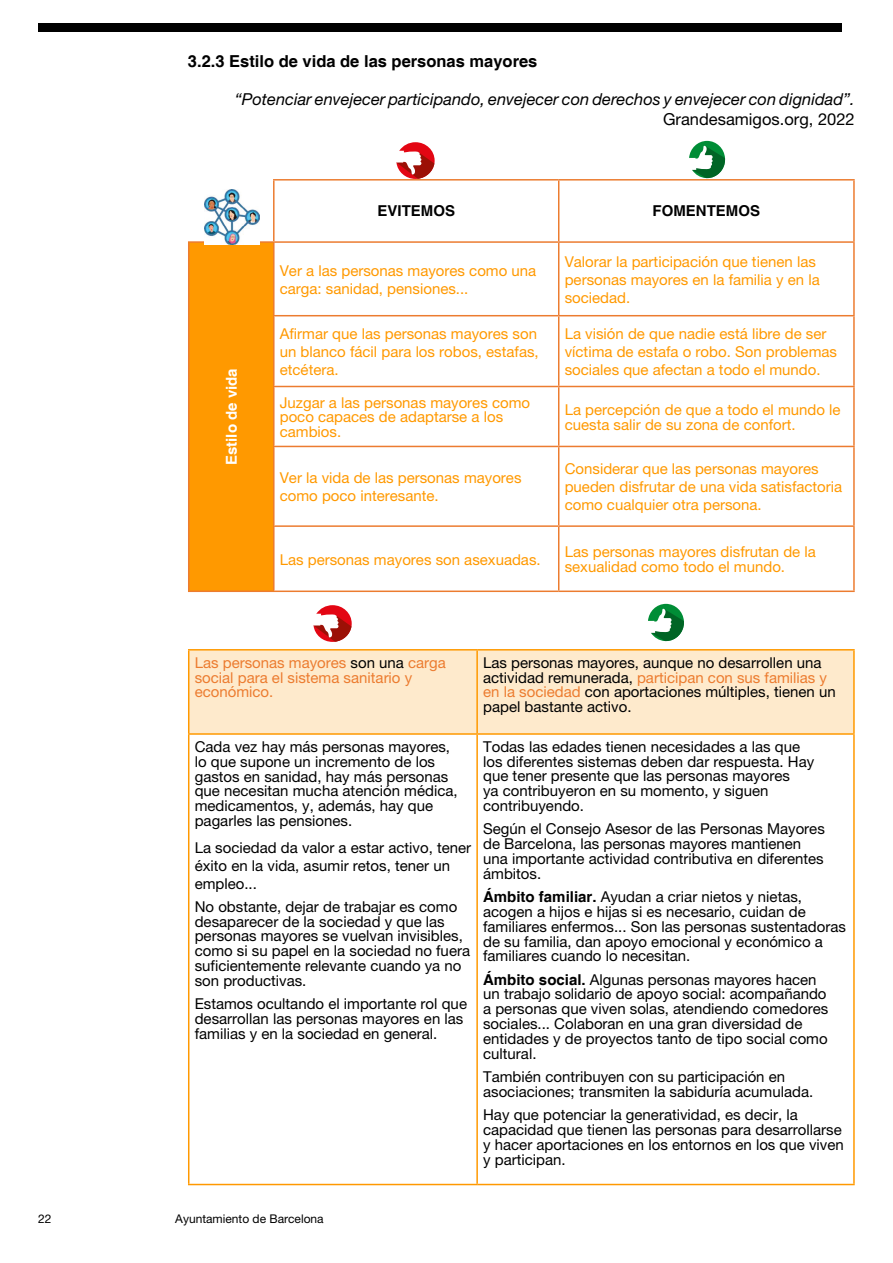
<style>
.page{position:relative;width:893px;height:1263px;background:#fff}
.page>*{position:absolute;margin:0;border:0;box-sizing:border-box;transform-origin:0 0}
.t1{font:italic 16.5px "Helvetica Neue";color:#000}
.t2{font:700 16.5px "Helvetica";color:#000}
.t3{font:16.5px "Helvetica Neue";color:#000}
.t4{font:15px/14.9px "Helvetica Neue";color:#000}
.t5{font:15px/18px "Helvetica Neue";color:#f90}
.t6{font:15px/14.9px "Helvetica Neue";color:#ec7c30}
.t7{font:700 15px "Helvetica";color:#000}
.t8{font:700 15px "Helvetica";color:#fff}
.t9{font:12px "Helvetica Neue";color:#000}
.s1{color:#000}
.s2{color:#ec7c30}
.s3{font-family:"Helvetica";font-weight:700}
</style>
<div class="page">
<div style="left:38px;top:23px;width:804px;height:9px;background:#000"></div>
<div style="left:189px;top:242px;width:85px;height:349px;background:#f90"></div>
<hr style="left:273px;top:179px;width:286px;height:2px;background:#ec7c30">
<hr style="left:273px;top:181px;width:2px;height:60px;background:#ec7c30">
<hr style="left:559px;top:179px;width:296px;height:2px;background:#ec7c30">
<hr style="left:558px;top:181px;width:1px;height:60px;background:#ec7c30">
<hr style="left:853px;top:181px;width:2px;height:60px;background:#ec7c30">
<hr style="left:188px;top:241px;width:86px;height:2px;background:#ec7c30">
<hr style="left:188px;top:243px;width:1px;height:73px;background:#ec7c30">
<hr style="left:188px;top:316px;width:1px;height:70px;background:#ec7c30">
<hr style="left:188px;top:386px;width:1px;height:60px;background:#ec7c30">
<hr style="left:188px;top:446px;width:1px;height:80px;background:#ec7c30">
<hr style="left:188px;top:526px;width:1px;height:64px;background:#ec7c30">
<hr style="left:188px;top:590px;width:86px;height:2px;background:#ec7c30">
<hr style="left:274px;top:241px;width:285px;height:2px;background:#ec7c30">
<hr style="left:273px;top:243px;width:2px;height:72px;background:#ec7c30">
<hr style="left:559px;top:241px;width:296px;height:2px;background:#ec7c30">
<hr style="left:558px;top:243px;width:1px;height:72px;background:#ec7c30">
<hr style="left:853px;top:243px;width:2px;height:72px;background:#ec7c30">
<hr style="left:273px;top:315px;width:286px;height:1px;background:#ec7c30">
<hr style="left:273px;top:316px;width:2px;height:70px;background:#ec7c30">
<hr style="left:559px;top:315px;width:296px;height:1px;background:#ec7c30">
<hr style="left:558px;top:316px;width:1px;height:70px;background:#ec7c30">
<hr style="left:853px;top:316px;width:2px;height:70px;background:#ec7c30">
<hr style="left:273px;top:386px;width:286px;height:1px;background:#ec7c30">
<hr style="left:273px;top:387px;width:2px;height:59px;background:#ec7c30">
<hr style="left:559px;top:386px;width:296px;height:1px;background:#ec7c30">
<hr style="left:558px;top:387px;width:1px;height:59px;background:#ec7c30">
<hr style="left:853px;top:387px;width:2px;height:59px;background:#ec7c30">
<hr style="left:273px;top:446px;width:286px;height:1px;background:#ec7c30">
<hr style="left:273px;top:447px;width:2px;height:78px;background:#ec7c30">
<hr style="left:559px;top:446px;width:296px;height:1px;background:#ec7c30">
<hr style="left:558px;top:447px;width:1px;height:78px;background:#ec7c30">
<hr style="left:853px;top:447px;width:2px;height:78px;background:#ec7c30">
<hr style="left:273px;top:525px;width:286px;height:2px;background:#ec7c30">
<hr style="left:273px;top:527px;width:2px;height:63px;background:#ec7c30">
<hr style="left:559px;top:525px;width:296px;height:2px;background:#ec7c30">
<hr style="left:558px;top:527px;width:1px;height:63px;background:#ec7c30">
<hr style="left:853px;top:527px;width:2px;height:63px;background:#ec7c30">
<hr style="left:274px;top:590px;width:285px;height:2px;background:#ec7c30">
<hr style="left:559px;top:590px;width:296px;height:2px;background:#ec7c30">
<div style="left:189px;top:650px;width:664px;height:83px;background:#feeacc"></div>
<hr style="left:188px;top:649px;width:289px;height:1px;background:#f90">
<hr style="left:188px;top:650px;width:1px;height:83px;background:#f90">
<hr style="left:477px;top:649px;width:378px;height:1px;background:#f90">
<hr style="left:476px;top:650px;width:2px;height:83px;background:#f90">
<hr style="left:853px;top:650px;width:2px;height:83px;background:#f90">
<hr style="left:188px;top:733px;width:289px;height:2px;background:#f90">
<hr style="left:188px;top:735px;width:1px;height:449px;background:#f90">
<hr style="left:477px;top:733px;width:378px;height:2px;background:#f90">
<hr style="left:476px;top:735px;width:2px;height:449px;background:#f90">
<hr style="left:853px;top:735px;width:2px;height:449px;background:#f90">
<hr style="left:188px;top:1184px;width:289px;height:1px;background:#f90">
<hr style="left:477px;top:1184px;width:378px;height:1px;background:#f90">
<svg style="left:689px;top:141px;width:36px;height:37px"></svg>
<svg style="left:396px;top:142px;width:39px;height:37px"></svg>
<img style="left:204px;top:189px;width:55px;height:55px">
<svg style="left:648px;top:604px;width:36px;height:37px"></svg>
<svg style="left:313px;top:605px;width:39px;height:37px"></svg>
<p class="t2" style="left:188px;top:51px;width:351px">3.2.3 Estilo de vida de las personas mayores</p>
<p class="t1" style="left:235px;top:89px;width:621px">“Potenciar envejecer participando, envejecer con derechos y envejecer con dignidad”.</p>
<p class="t3" style="left:663px;top:110px;width:193px">Grandesamigos.org, 2022</p>
<p class="t8" style="left:222px;top:465px;width:98px;rotate:-90deg">Estilo de vida</p>
<p class="t7" style="left:377px;top:202px;width:79px">EVITEMOS</p>
<p class="t7" style="left:653px;top:202px;width:109px">FOMENTEMOS</p>
<p class="t5" style="left:280px;top:261px;width:258px">Ver a las personas mayores como una carga: sanidad, pensiones...</p>
<p class="t5" style="left:565px;top:252px;width:257px">Valorar la participación que tienen las personas mayores en la familia y en la sociedad.</p>
<p class="t5" style="left:280px;top:324px;width:260px;text-align:justify">Afirmar que las personas mayores son un blanco fácil para los robos, estafas, etcétera.</p>
<p class="t5" style="left:565px;top:324px;width:274px">La visión de que nadie está libre de ser víctima de estafa o robo. Son problemas sociales que afectan a todo el mundo.</p>
<p class="t5" style="left:280px;top:395px;width:252px;line-height:14.7px">Juzgar a las personas mayores como poco capaces de adaptarse a los cambios.</p>
<p class="t5" style="left:565px;top:402px;width:277px;line-height:14.7px">La percepción de que a todo el mundo le cuesta salir de su zona de confort.</p>
<p class="t5" style="left:280px;top:469px;width:243px">Ver la vida de las personas mayores como poco interesante.</p>
<p class="t5" style="left:565px;top:460px;width:279px">Considerar que las personas mayores pueden disfrutar de una vida satisfactoria como cualquier otra persona.</p>
<p class="t5" style="left:280px;top:550px;width:262px">Las personas mayores son asexuadas.</p>
<p class="t5" style="left:565px;top:544px;width:253px;line-height:14.7px">Las personas mayores disfrutan de la sexualidad como todo el mundo.</p>
<p class="t6" style="left:195px;top:655px;width:253px">Las personas mayores <span class="s1">son una</span> carga social para el sistema sanitario y económico.</p>
<p class="t4" style="left:483px;top:655px;width:354px">Las personas mayores, aunque no desarrollen una actividad remunerada, <span class="s2">participan con sus familias y en la sociedad</span> con aportaciones múltiples, tienen un papel bastante activo.</p>
<p class="t4" style="left:195px;top:739px;width:264px">Cada vez hay más personas mayores, lo que supone un incremento de los gastos en sanidad, hay más personas que necesitan mucha atención médica, medicamentos, y, además, hay que pagarles las pensiones.</p>
<p class="t4" style="left:195px;top:838px;width:278px;line-height:18px">La sociedad da valor a estar activo, tener éxito en la vida, asumir retos, tener un empleo...</p>
<p class="t4" style="left:195px;top:899px;width:277px">No obstante, dejar de trabajar es como desaparecer de la sociedad y que las personas mayores se vuelvan invisibles, como si su papel en la sociedad no fuera suficientemente relevante cuando ya no son productivas.</p>
<p class="t4" style="left:195px;top:996px;width:274px">Estamos ocultando el importante rol que desarrollan las personas mayores en las familias y en la sociedad en general.</p>
<p class="t4" style="left:483px;top:739px;width:333px">Todas las edades tienen necesidades a las que los diferentes sistemas deben dar respuesta. Hay que tener presente que las personas mayores<br>ya contribuyeron en su momento, y siguen contribuyendo.</p>
<p class="t4" style="left:483px;top:821px;width:343px">Según el Consejo Asesor de las Personas Mayores de Barcelona, las personas mayores mantienen una importante actividad contributiva en diferentes ámbitos.</p>
<p class="t4" style="left:483px;top:889px;width:364px"><span class="s3">Ámbito familiar.</span> Ayudan a criar nietos y nietas, acogen a hijos e hijas si es necesario, cuidan de familiares enfermos... Son las personas sustentadoras de su familia, dan apoyo emocional y económico a familiares cuando lo necesitan.</p>
<p class="t4" style="left:483px;top:972px;width:347px"><span class="s3">Ámbito social.</span> Algunas personas mayores hacen un trabajo solidario de apoyo social: acompañando a personas que viven solas, atendiendo comedores sociales... Colaboran en una gran diversidad de entidades y de proyectos tanto de tipo social como cultural.</p>
<p class="t4" style="left:483px;top:1069px;width:332px">También contribuyen con su participación en asociaciones; transmiten la sabiduría acumulada.</p>
<p class="t4" style="left:483px;top:1107px;width:362px">Hay que potenciar la generatividad, es decir, la capacidad que tienen las personas para desarrollarse y hacer aportaciones en los entornos en los que viven y participan.</p>
<p class="t9" style="left:38px;top:1211px;width:15px">22</p>
<p class="t9" style="left:175px;top:1211px;width:150px">Ayuntamiento de Barcelona</p>
</div>
